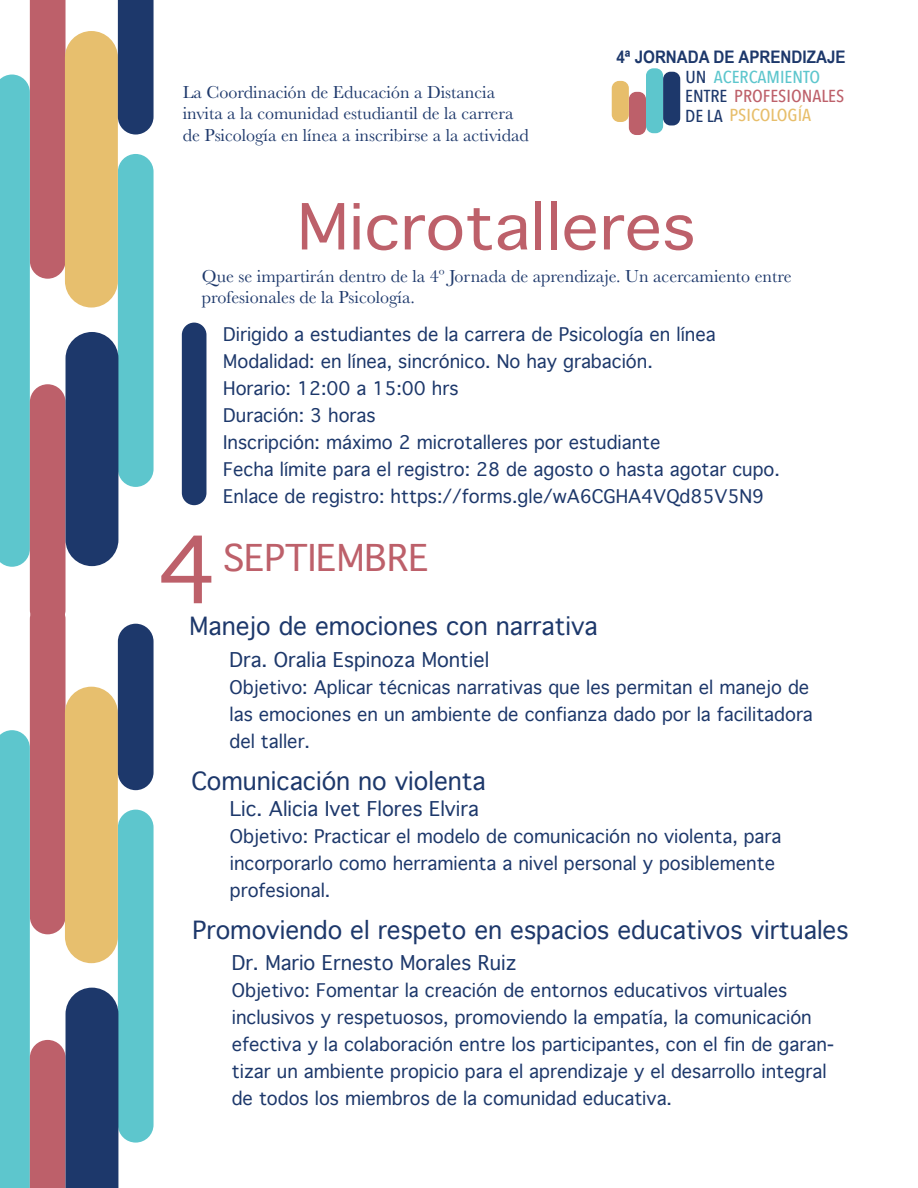
<style>
.page{position:relative;width:918px;height:1188px;background:#fff}
.page>*{position:absolute;margin:0;border:0;box-sizing:border-box;transform-origin:0 0}
.t1{font:89.25px "Geneva";color:#bd606a}
.t2{font:61.2px "Geneva";color:#bd606a;scale:1.07 1}
.t3{font:35.4px "Geneva";color:#bd606a}
.t4{font:24px "Geneva";color:#1d386b}
.t5{font:19.5px "Geneva";color:#1d386b}
.t6{font:18px/27px "Geneva";color:#1d386b}
.t7{font:18px/21.6px "Baskerville";color:#1d386b}
.t8{font:500 17.25px/19px "Avenir Next Condensed";color:#bd606a;scale:1.07 1}
.t9{font:700 17.25px "Arial Narrow";color:#1d386b;scale:1.07 1}
.s1{color:#1d386b}
.s2{color:#5dc6cd}
.s3{color:#e7be6b}
</style>
<div class="page">
<svg style="left:0;top:602px;width:154px;height:586px"></svg>
<div style="left:118px;top:624px;width:36px;height:166px;background:#1d386b;border-radius:18px"></div>
<div style="left:30px;top:384px;width:36px;height:244px;background:#bd606a;border-radius:18px"></div>
<svg style="left:0;top:0;width:154px;height:567px"></svg>
<div style="left:629px;top:92px;width:17px;height:43px;background:#bd606a;border-radius:7px"></div>
<div style="left:646px;top:68px;width:17px;height:65px;background:#5dc6cd;border-radius:7px"></div>
<div style="left:612px;top:81px;width:17px;height:41px;background:#e7be6b;border-radius:7px"></div>
<div style="left:663px;top:72px;width:17px;height:53px;background:#1d386b;border-radius:7px"></div>
<div style="left:182px;top:323px;width:24px;height:182px;background:#1d386b;border-radius:12px"></div>
<p class="t7" style="left:183px;top:81px;width:348px">La Coordinación de Educación a Distancia invita a la comunidad estudiantil de la carrera de Psicología en línea a inscribirse a la actividad</p>
<p class="t9" style="left:616px;top:44px;width:216px">4ª JORNADA DE APRENDIZAJE</p>
<p class="t8" style="left:685px;top:67px;width:150px"><span class="s1">UN</span> <span class="s2">ACERCAMIENTO<br></span><span class="s1">ENTRE</span> PROFESIONALES<br><span class="s1">DE LA</span> <span class="s3">PSICOLOGÍA</span></p>
<h2 class="t2" style="left:297px;top:193px;width:374px">Microtalleres</h2>
<p class="t7" style="left:202px;top:265px;width:591px">Que se impartirán dentro de la 4º Jornada de aprendizaje. Un acercamiento entre profesionales de la Psicología.</p>
<p class="t6" style="left:223px;top:321px;width:558px">Dirigido a estudiantes de la carrera de Psicología en línea Modalidad: en línea, sincrónico. No hay grabación.<br>Horario: 12:00 a 15:00 hrs<br>Duración: 3 horas<br>Inscripción: máximo 2 microtalleres por estudiante<br>Fecha límite para el registro: 28 de agosto o hasta agotar cupo.<br>Enlace de registro: https://forms.gle/wA6CGHA4VQd85V5N9</p>
<h1 class="t1" style="left:157px;top:520px;width:61px">4</h1>
<h3 class="t3" style="left:223px;top:538px;width:208px">SEPTIEMBRE</h3>
<h3 class="t4" style="left:190px;top:612px;width:410px">Manejo de emociones con narrativa</h3>
<p class="t5" style="left:230px;top:649px;width:261px">Dra. Oralia Espinoza Montiel</p>
<p class="t6" style="left:230px;top:674px;width:585px">Objetivo: Aplicar técnicas narrativas que les permitan el manejo de las emociones en un ambiente de confianza dado por la facilitadora del taller.</p>
<h3 class="t4" style="left:191px;top:767px;width:296px">Comunicación no violenta</h3>
<p class="t5" style="left:230px;top:798px;width:251px">Lic. Alicia Ivet Flores Elvira</p>
<p class="t6" style="left:230px;top:823px;width:553px">Objetivo: Practicar el modelo de comunicación no violenta, para incorporarlo como herramienta a nivel personal y posiblemente profesional.</p>
<h3 class="t4" style="left:192px;top:916px;width:658px">Promoviendo el respeto en espacios educativos virtuales</h3>
<p class="t5" style="left:232px;top:952px;width:286px">Dr. Mario Ernesto Morales Ruiz</p>
<p class="t6" style="left:232px;top:977px;width:604px">Objetivo: Fomentar la creación de entornos educativos virtuales inclusivos y respetuosos, promoviendo la empatía, la comunicación efectiva y la colaboración entre los participantes, con el fin de garan&shy;tizar un ambiente propicio para el aprendizaje y el desarrollo integral de todos los miembros de la comunidad educativa.</p>
</div>
